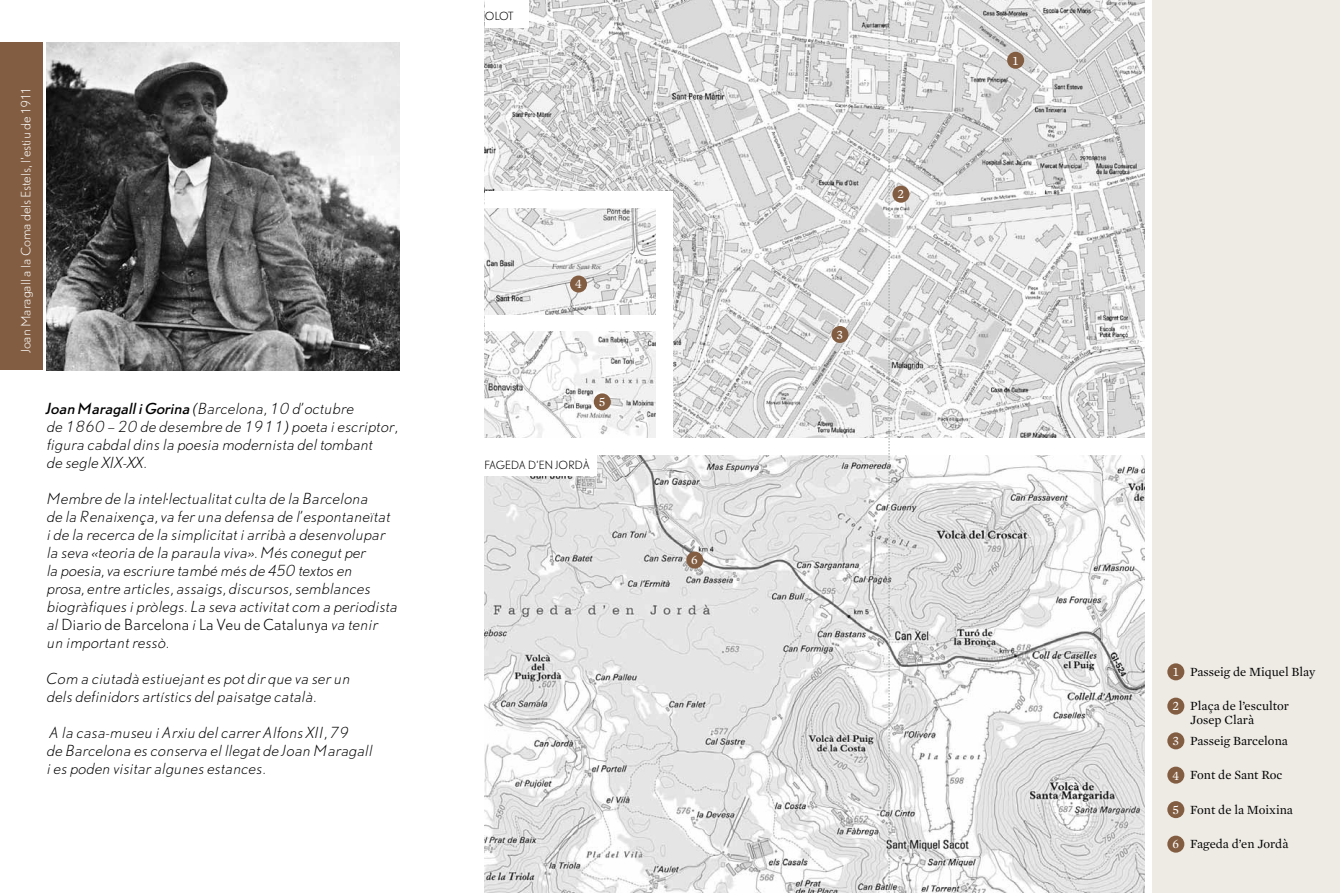
<style>
.page{position:relative;width:1340px;height:893px;background:#fff}
.page>*{position:absolute;margin:0;border:0;box-sizing:border-box;transform-origin:0 0}
.t1{font:italic 300 14.25px/18px "DTL Nobel T";letter-spacing:-.005em;color:#000}
.t2{font:12.75px/14.2px "Mercury Text G1 Roman";color:#000}
.t3{font:12.75px "Mercury Numeric G1 Roman";color:#fff}
.t4{font:300 12px "DTL Nobel T";letter-spacing:-.015em;color:#fff}
.t5{font:300 10.5px "DTL Nobel T";letter-spacing:-.025em;color:#000}
.s1{font-weight:400}
.s2{font-style:normal}
</style>
<div class="page">
<div style="left:1152px;top:0;width:187px;height:893px;background:#eeebe5"></div>
<img style="left:485px;top:0;width:659px;height:438px">
<div style="left:485px;top:191px;width:187px;height:247px;background:#fff"></div>
<img style="left:485px;top:208px;width:170px;height:107px">
<img style="left:485px;top:455px;width:659px;height:438px">
<div style="left:1007px;top:52px;width:17px;height:17px;background:#825d41;border-radius:50%"></div>
<div style="left:686px;top:552px;width:17px;height:17px;background:#825d41;border-radius:50%"></div>
<img style="left:485px;top:332px;width:170px;height:106px">
<div style="left:594px;top:393px;width:17px;height:17px;background:#825d41;border-radius:50%"></div>
<div style="left:892px;top:186px;width:17px;height:17px;background:#825d41;border-radius:50%"></div>
<div style="left:831px;top:326px;width:17px;height:17px;background:#825d41;border-radius:50%"></div>
<div style="left:570px;top:276px;width:17px;height:17px;background:#825d41;border-radius:50%"></div>
<div style="left:1167px;top:663px;width:17px;height:17px;background:#825d41;border-radius:50%"></div>
<div style="left:1167px;top:836px;width:17px;height:17px;background:#825d41;border-radius:50%"></div>
<div style="left:1167px;top:698px;width:17px;height:17px;background:#825d41;border-radius:50%"></div>
<div style="left:1167px;top:732px;width:17px;height:17px;background:#825d41;border-radius:50%"></div>
<div style="left:1167px;top:767px;width:17px;height:17px;background:#825d41;border-radius:50%"></div>
<div style="left:1167px;top:801px;width:17px;height:17px;background:#825d41;border-radius:50%"></div>
<svg style="left:888px;top:0;width:1px;height:893px"></svg>
<div style="left:0;top:43px;width:43px;height:327px;background:#825d41"></div>
<img style="left:47px;top:43px;width:353px;height:327px">
<div style="left:485px;top:0;width:43px;height:27px;background:#fff"></div>
<div style="left:484px;top:454px;width:113px;height:21px;background:#fff"></div>
<p class="t4" style="left:18px;top:353px;width:268px;rotate:-90deg">Joan Maragall a la Coma dels Estels, l’estiu de 1911</p>
<p class="t1" style="left:47px;top:399px;width:353px"><span class="s1">Joan Maragall i Gorina</span> (Barcelona, 10 d’octubre<br>de 1860 – 20 de desembre de 1911) poeta i escriptor, figura cabdal dins la poesia modernista del tombant<br>de segle XIX-XX.</p>
<p class="t1" style="left:47px;top:489px;width:352px">Membre de la intel<sup>•</sup>lectualitat culta de la Barcelona<br>de la Renaixença, va fer una defensa de l’espontaneïtat i de la recerca de la simplicitat i arribà a desenvolupar la seva «teoria de la paraula viva». Més conegut per<br>la poesia, va escriure també més de 450 textos en<br>prosa, entre articles, assaigs, discursos, semblances biogràfiques i pròlegs. La seva activitat com a periodista al <span class="s2">Diario de Barcelona</span> i <span class="s2">La Veu de Catalunya</span> va tenir un important ressò.</p>
<p class="t1" style="left:47px;top:669px;width:305px">Com a ciutadà estiuejant es pot dir que va ser un dels definidors artístics del paisatge català.</p>
<p class="t1" style="left:47px;top:723px;width:327px">A la casa-museu i Arxiu del carrer Alfons XII, 79<br>de Barcelona es conserva el llegat de Joan Maragall i es poden visitar algunes estances.</p>
<p class="t5" style="left:485px;top:9px;width:9px">olo</p>
<p class="t5" style="left:508px;top:9px;width:5px">t</p>
<p class="t3" style="left:575px;top:278px;width:8px">4</p>
<p class="t3" style="left:598px;top:396px;width:8px">5</p>
<p class="t5" style="left:484px;top:458px;width:107px">fageda d’en jo rdà</p>
<p class="t3" style="left:691px;top:554px;width:8px">6</p>
<p class="t3" style="left:836px;top:329px;width:8px">3</p>
<p class="t3" style="left:897px;top:188px;width:8px">2</p>
<p class="t3" style="left:1012px;top:55px;width:8px">1</p>
<p class="t3" style="left:1172px;top:666px;width:8px">1</p>
<p class="t3" style="left:1172px;top:700px;width:8px">2</p>
<p class="t3" style="left:1172px;top:735px;width:8px">3</p>
<p class="t3" style="left:1172px;top:769px;width:8px">4</p>
<p class="t3" style="left:1172px;top:803px;width:8px">5</p>
<p class="t3" style="left:1172px;top:838px;width:8px">6</p>
<p class="t2" style="left:1190px;top:665px;width:127px">Passeig de Miquel Blay</p>
<p class="t2" style="left:1190px;top:699px;width:100px">Plaça de l’escultor<br>Josep Clarà</p>
<p class="t2" style="left:1190px;top:733px;width:99px">Passeig Barcelona</p>
<p class="t2" style="left:1190px;top:768px;width:94px">Font de Sant Roc</p>
<p class="t2" style="left:1190px;top:802px;width:104px">Font de la Moixina</p>
<p class="t2" style="left:1190px;top:837px;width:100px">Fageda d’en Jordà</p>
</div>
